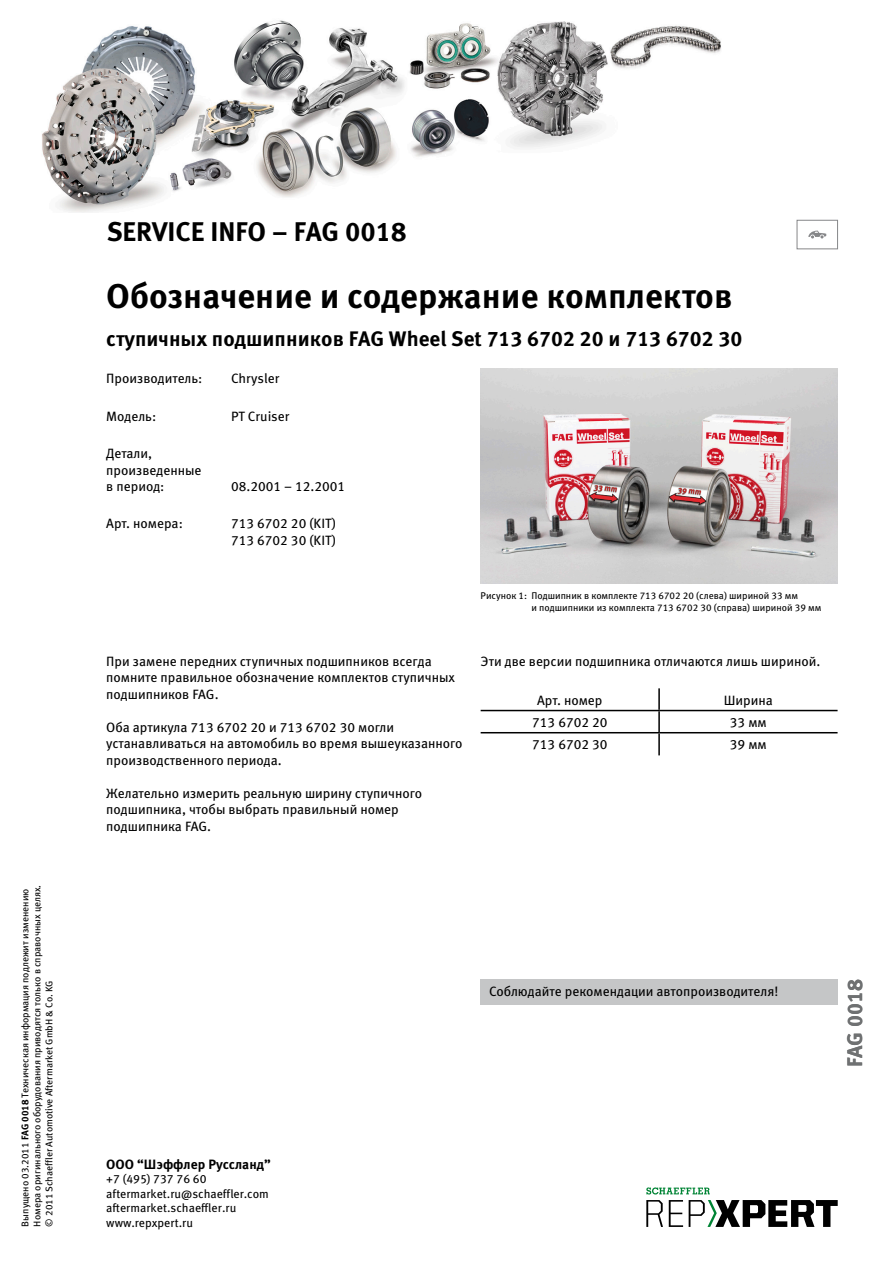
<style>
.page{position:relative;width:893px;height:1263px;background:#fff}
.page>*{position:absolute;margin:0;border:0;box-sizing:border-box;transform-origin:0 0}
.NADPIS_hlavní{font:700 34.5px "Meta Pro";color:#000}
.SERVICE_INFO{font:700 27px "Meta Pro";color:#000}
.NADPIS_menší{font:700 21px "Meta Pro";color:#000}
.t1{font:700 21px "Meta Pro";color:#6f7172}
.NORMAL_book{font:13.5px/16.5px "Meta Pro";color:#000}
.TABULKA{font:13.5px/16.5px "Meta Pro";color:#000}
.RASTR_text_běžný{font:13.5px "Meta Pro";color:#000}
.NORMAL_book-2{font:700 13.5px "Meta Pro";color:#000}
.NORMAL_book-3{font:12px "Meta Pro";color:#000}
.VYDÁNÍ_datum{font:9.75px "Meta Pro";color:#000}
.OBRAZ{font:9.75px/12.8px "Meta Pro";color:#000}
.s1{font-weight:700}
</style>
<div class="page">
<img style="left:480px;top:369px;width:358px;height:214px">
<hr style="left:658px;top:688px;width:2px;height:22px;background:#000">
<hr style="left:658px;top:711px;width:2px;height:21px;background:#000">
<hr style="left:658px;top:733px;width:2px;height:22px;background:#000">
<hr style="left:481px;top:710px;width:178px;height:1px;background:#000">
<hr style="left:659px;top:710px;width:179px;height:1px;background:#000">
<hr style="left:481px;top:732px;width:178px;height:1px;background:#000">
<hr style="left:659px;top:732px;width:179px;height:1px;background:#000">
<div style="left:480px;top:980px;width:358px;height:25px;background:#c5c6c7"></div>
<div style="left:797px;top:220px;width:41px;height:29px;border:1px solid #868789"></div>
<svg style="left:808px;top:231px;width:18px;height:7px"></svg>
<img style="left:42px;top:20px;width:679px;height:193px">
<svg style="left:646px;top:1200px;width:17px;height:27px"></svg>
<svg style="left:669px;top:1200px;width:14px;height:27px"></svg>
<svg style="left:689px;top:1200px;width:149px;height:27px"></svg>
<svg style="left:646px;top:1187px;width:64px;height:7px"></svg>
<p class="SERVICE_INFO" style="left:107px;top:210px;width:301px">SERVICE INFO – FAG 0018</p>
<p class="NADPIS_hlavní" style="left:106px;top:269px;width:628px">Обозначение и содержание комплектов</p>
<p class="NADPIS_menší" style="left:106px;top:323px;width:638px">ступичных подшипников FAG Wheel Set 713 6702 20 и 713 6702 30</p>
<p class="TABULKA" style="left:106px;top:369px;width:98px">Производитель:</p>
<p class="TABULKA" style="left:231px;top:369px;width:50px">Chrysler</p>
<p class="TABULKA" style="left:106px;top:407px;width:51px">Модель:</p>
<p class="TABULKA" style="left:231px;top:407px;width:60px">PT Cruiser</p>
<p class="TABULKA" style="left:106px;top:444px;width:97px">Детали, произведенные в период:</p>
<p class="TABULKA" style="left:231px;top:477px;width:116px">08.2001 – 12.2001</p>
<p class="TABULKA" style="left:106px;top:514px;width:78px">Арт. номера:</p>
<p class="TABULKA" style="left:231px;top:514px;width:106px">713 6702 20 (KIT)</p>
<p class="TABULKA" style="left:231px;top:531px;width:106px">713 6702 30 (KIT)</p>
<p class="NORMAL_book" style="left:106px;top:652px;width:350px">При замене передних ступичных подшипников всегда помните правильное обозначение комплектов ступичных подшипников FAG.</p>
<p class="NORMAL_book" style="left:106px;top:718px;width:358px">Оба артикула 713 6702 20 и 713 6702 30 могли устанавливаться на автомобиль во время вышеуказанного производственного периода.</p>
<p class="NORMAL_book" style="left:106px;top:784px;width:317px">Желательно измерить реальную ширину ступичного подшипника, чтобы выбрать правильный номер подшипника FAG.</p>
<p class="OBRAZ" style="left:531px;top:588px;width:291px;text-indent:-51px">Рисунок 1: Подшипник в комплекте 713 6702 20 (слева) шириной 33 мм<br>и подшипники из комплекта 713 6702 30 (справа) шириной 39 мм</p>
<p class="NORMAL_book" style="left:481px;top:652px;width:341px">Эти две версии подшипника отличаются лишь шириной.</p>
<p class="TABULKA" style="left:537px;top:691px;width:67px">Арт. номер</p>
<p class="TABULKA" style="left:724px;top:691px;width:51px">Ширина</p>
<p class="TABULKA" style="left:532px;top:713px;width:77px">713 6702 20</p>
<p class="TABULKA" style="left:730px;top:713px;width:38px">33 мм</p>
<p class="TABULKA" style="left:532px;top:735px;width:77px">713 6702 30</p>
<p class="TABULKA" style="left:730px;top:735px;width:38px">39 мм</p>
<p class="VYDÁNÍ_datum" style="left:18px;top:1226px;width:339px;rotate:-90deg">Выпущено 03.2011 <span class="s1">FAG 0018</span> Техническая информация подлежит изменению</p>
<p class="VYDÁNÍ_datum" style="left:30px;top:1226px;width:343px;rotate:-90deg">Номера оригинального оборудования приводятся только в справочных целях.</p>
<p class="VYDÁNÍ_datum" style="left:42px;top:1226px;width:248px;rotate:-90deg">© 2011 Schaeffler Automotive Aftermarket GmbH &amp; Co. KG</p>
<p class="RASTR_text_běžný" style="left:489px;top:981px;width:291px">Соблюдайте рекомендации автопроизводителя!</p>
<p class="NORMAL_book-2" style="left:106px;top:1154px;width:166px">ООО “Шэффлер Руссланд”</p>
<p class="NORMAL_book-3" style="left:106px;top:1170px;width:102px">+7 (495) 737 76 60</p>
<p class="NORMAL_book-3" style="left:106px;top:1184px;width:164px">aftermarket.ru@schaeffler.com</p>
<p class="NORMAL_book-3" style="left:106px;top:1199px;width:132px">aftermarket.schaeffler.ru</p>
<p class="NORMAL_book-3" style="left:106px;top:1213px;width:88px">www.repxpert.ru</p>
<h3 class="t1" style="left:838px;top:1067px;width:89px;rotate:-90deg">FAG 0018</h3>
</div>
